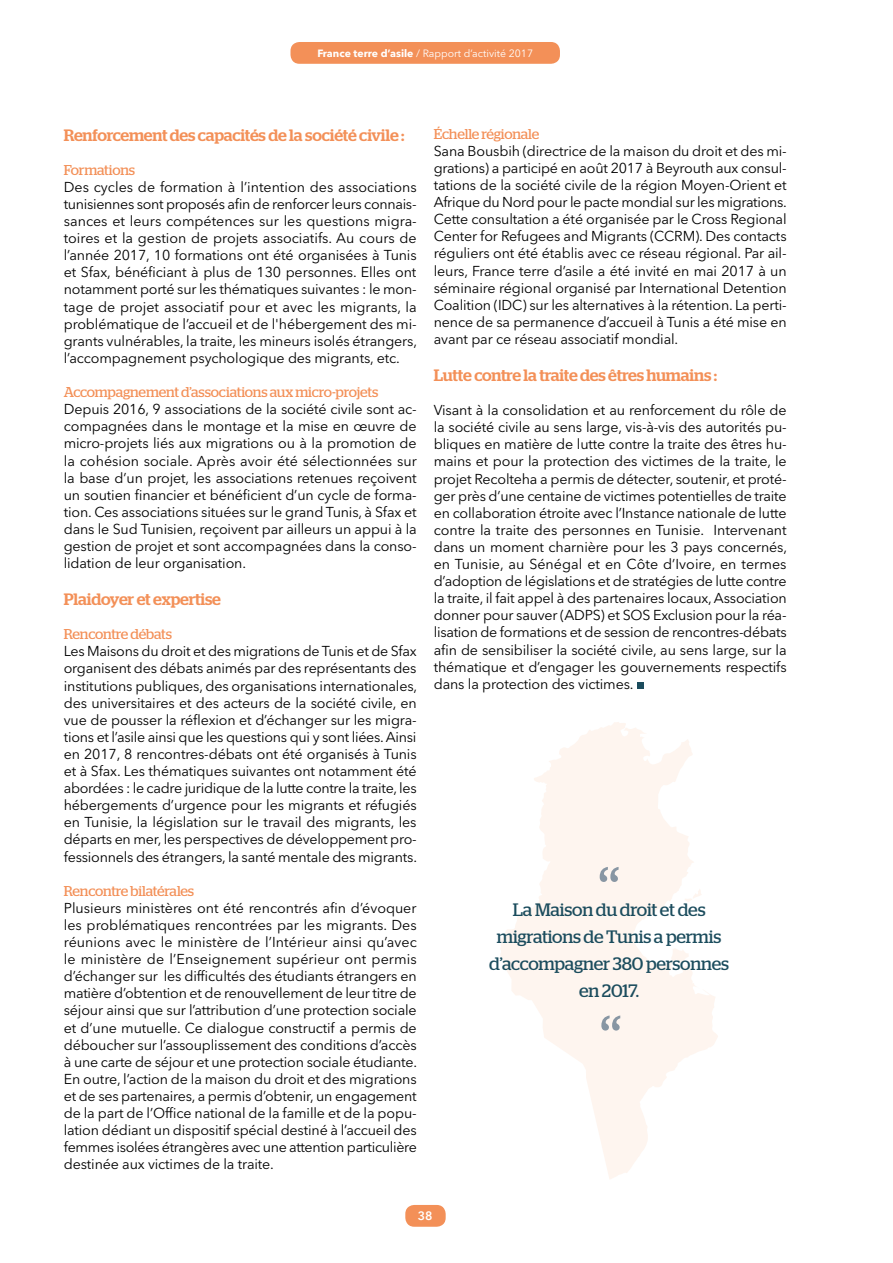
<style>
.page{position:relative;width:893px;height:1263px;background:#fff}
.page>*{position:absolute;margin:0;border:0;box-sizing:border-box;transform-origin:0 0}
.t1{font:18px/27px "Stag";letter-spacing:-.01em;color:#1b4c5d;text-align:center}
.Texte_courant_JM{font:500 16.5px "Stag";letter-spacing:-.01em;color:#f39058}
.Texte_courant{font:500 16.5px "Stag";letter-spacing:-.015em;color:#f39058}
.Texte_courant_JM-2{font:14.25px/17.1px "Avenir Next LT Pro";letter-spacing:-.01em;color:#000;text-align:justify}
.Texte_courant-2{font:14.25px/17.1px "Avenir Next LT Pro";letter-spacing:-.01em;color:#000;text-align:justify}
.Texte_courant_JM-3{font:14.25px "Stag";letter-spacing:-.015em;color:#f39058}
.Texte_courant-3{font:14.25px "Stag";letter-spacing:-.015em;color:#f39058}
.t2{font:600 12.15px "Avenir Next LT Pro";color:#fff}
.t3{font:10.5px "Avenir Next LT Pro";color:#fff}
.s1{font-weight:700}
</style>
<div class="page">
<div style="left:405px;top:1205px;width:41px;height:22px;background:#f39058;border-radius:9px"></div>
<div style="left:290px;top:42px;width:270px;height:22px;background:#f39058;border-radius:9px"></div>
<svg style="left:500px;top:722px;width:218px;height:457px;fill:#fef5ef"></svg>
<div style="left:637px;top:682px;width:7px;height:7px;background:#1b4c5d"></div>
<svg style="left:600px;top:867px;width:19px;height:15px"></svg>
<svg style="left:601px;top:1015px;width:19px;height:15px"></svg>
<p class="t3" style="left:317px;top:47px;width:217px"><span class="s1">France terre d’asile</span> / Rapport d’activité 2017</p>
<p class="Texte_courant" style="left:64px;top:125px;width:342px">Renforcement des capacités de la société civile :</p>
<p class="Texte_courant-3" style="left:64px;top:161px;width:73px">Formations</p>
<p class="Texte_courant-2" style="left:64px;top:178px;width:355px">Des cycles de formation à l’intention des associations tunisiennes sont proposés afin de renforcer leurs connais&shy;sances et leurs compétences sur les questions migra&shy;toires et la gestion de projets associatifs. Au cours de l’année 2017, 10 formations ont été organisées à Tunis et Sfax, bénéficiant à plus de 130 personnes. Elles ont notamment porté sur les thématiques suivantes : le mon&shy;tage de projet associatif pour et avec les migrants, la problématique de l’accueil et de l'hébergement des mi&shy;grants vulnérables, la traite, les mineurs isolés étrangers, l’accompagnement psychologique des migrants, etc.</p>
<p class="Texte_courant_JM-3" style="left:64px;top:384px;width:316px">Accompagnement d’associations aux micro-projets</p>
<p class="Texte_courant_JM-2" style="left:64px;top:401px;width:355px">Depuis 2016, 9 associations de la société civile sont ac&shy;compagnées dans le montage et la mise en œuvre de micro-projets liés aux migrations ou à la promotion de la cohésion sociale. Après avoir été sélectionnées sur la base d’un projet, les associations retenues reçoivent un soutien financier et bénéficient d’un cycle de forma&shy;tion. Ces associations situées sur le grand Tunis, à Sfax et dans le Sud Tunisien, reçoivent par ailleurs un appui à la gestion de projet et sont accompagnées dans la conso&shy;lidation de leur organisation.</p>
<p class="Texte_courant_JM" style="left:64px;top:589px;width:159px">Plaidoyer et expertise</p>
<p class="Texte_courant_JM-3" style="left:64px;top:626px;width:110px">Rencontre débats</p>
<p class="Texte_courant_JM-2" style="left:64px;top:643px;width:355px">Les Maisons du droit et des migrations de Tunis et de Sfax organisent des débats animés par des représentants des institutions publiques, des organisations internationales, des universitaires et des acteurs de la société civile, en vue de pousser la réflexion et d’échanger sur les migra&shy;tions et l’asile ainsi que les questions qui y sont liées. Ainsi en 2017, 8 rencontres-débats ont été organisés à Tunis et à Sfax. Les thématiques suivantes ont notamment été abordées : le cadre juridique de la lutte contre la traite, les hébergements d’urgence pour les migrants et réfugiés en Tunisie, la législation sur le travail des migrants, les départs en mer, les perspectives de développement pro&shy;fessionnels des étrangers, la santé mentale des migrants.</p>
<p class="Texte_courant_JM-3" style="left:64px;top:882px;width:132px">Rencontre bilatérales</p>
<p class="Texte_courant_JM-2" style="left:64px;top:899px;width:355px">Plusieurs ministères ont été rencontrés afin d’évoquer les problématiques rencontrées par les migrants. Des réunions avec le ministère de l’Intérieur ainsi qu’avec le ministère de l’Enseignement supérieur ont permis d’échanger sur les difficultés des étudiants étrangers en matière d’obtention et de renouvellement de leur titre de séjour ainsi que sur l’attribution d’une protection sociale et d’une mutuelle. Ce dialogue constructif a permis de déboucher sur l’assouplissement des conditions d’accès à une carte de séjour et une protection sociale étudiante.</p>
<p class="Texte_courant_JM-2" style="left:64px;top:1070px;width:355px">En outre, l’action de la maison du droit et des migrations et de ses partenaires, a permis d’obtenir, un engagement de la part de l’Office national de la famille et de la popu&shy;lation dédiant un dispositif spécial destiné à l’accueil des femmes isolées étrangères avec une attention particulière destinée aux victimes de la traite.</p>
<p class="Texte_courant_JM-3" style="left:434px;top:125px;width:107px">Échelle régionale</p>
<p class="Texte_courant_JM-2" style="left:434px;top:142px;width:355px">Sana Bousbih (directrice de la maison du droit et des mi&shy;grations) a participé en août 2017 à Beyrouth aux consul&shy;tations de la société civile de la région Moyen-Orient et Afrique du Nord pour le pacte mondial sur les migrations.<br>Cette consultation a été organisée par le Cross Regional Center for Refugees and Migrants (CCRM). Des contacts réguliers ont été établis avec ce réseau régional. Par ail&shy;leurs, France terre d’asile a été invité en mai 2017 à un séminaire régional organisé par International Detention Coalition (IDC) sur les alternatives à la rétention. La perti&shy;nence de sa permanence d’accueil à Tunis a été mise en avant par ce réseau associatif mondial.</p>
<p class="Texte_courant_JM" style="left:434px;top:365px;width:285px">Lutte contre la traite des êtres humains :</p>
<p class="Texte_courant_JM-2" style="left:434px;top:401px;width:355px">Visant à la consolidation et au renforcement du rôle de la société civile au sens large, vis-à-vis des autorités pu&shy;bliques en matière de lutte contre la traite des êtres hu&shy;mains et pour la protection des victimes de la traite, le projet Recolteha a permis de détecter, soutenir, et proté&shy;ger près d’une centaine de victimes potentielles de traite en collaboration étroite avec l’Instance nationale de lutte contre la traite des personnes en Tunisie. Intervenant dans un moment charnière pour les 3 pays concernés, en Tunisie, au Sénégal et en Côte d’Ivoire, en termes d’adoption de législations et de stratégies de lutte contre la traite, il fait appel à des partenaires locaux, Association donner pour sauver (ADPS) et SOS Exclusion pour la réa&shy;lisation de formations et de session de rencontres-débats afin de sensibiliser la société civile, au sens large, sur la thématique et d’engager les gouvernements respectifs dans la protection des victimes.</p>
<p class="t1" style="left:489px;top:896px;width:241px">La Maison du droit et des migrations de Tunis a permis d’accompagner 380 personnes en 2017.</p>
<p class="t2" style="left:418px;top:1209px;width:16px">38</p>
</div>
